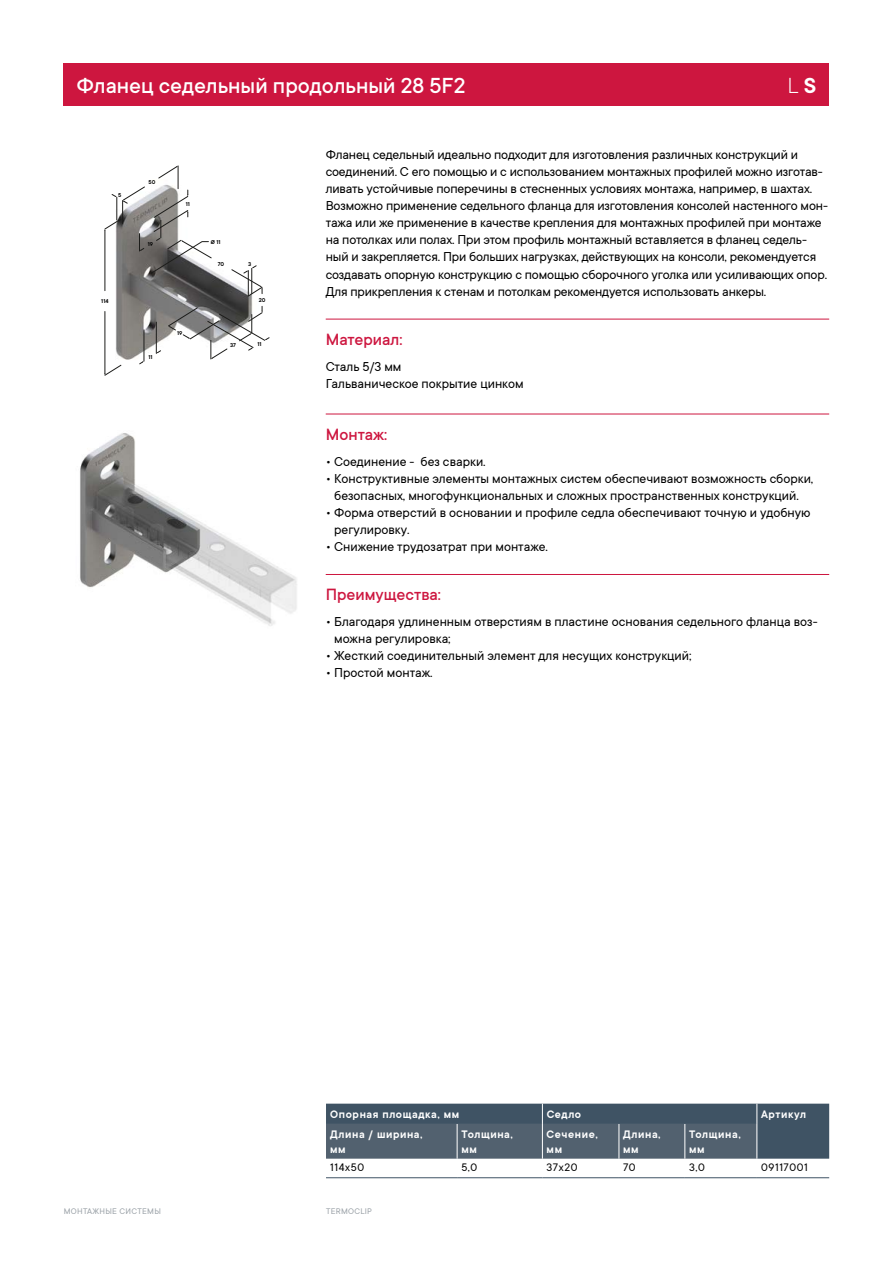
<style>
.page{position:relative;width:893px;height:1263px;background:#fff}
.page>*{position:absolute;margin:0;border:0;box-sizing:border-box;transform-origin:0 0}
.t1{font:500 24px "TT Commons";color:#fff}
.t2{font:300 24px "TT Commons";color:#fff}
.t3{font:500 18px "TT Commons";color:#cd163f}
.t4{font:14.25px/17.1px "TT Commons";letter-spacing:-.01em;color:#000}
.t5{font:600 12px/14.4px "TT Commons";letter-spacing:.05em;color:#fff}
.t6{font:12px "TT Commons";letter-spacing:.05em;color:#000}
.t7{font:9px "TT Commons";letter-spacing:.03em;color:#9ba2a8}
.t8{font:600 6.15px "TT Commons";color:#000}
.s1{font-weight:600}
</style>
<div class="page">
<div style="left:64px;top:63px;width:765px;height:43px;background:#cd163f"></div>
<img style="left:80px;top:433px;width:217px;height:193px">
<img style="left:104px;top:186px;width:166px;height:190px">
<svg style="left:139px;top:361px;width:5px;height:3px"></svg>
<svg style="left:157px;top:350px;width:4px;height:3px"></svg>
<hr style="left:144px;top:330px;width:1px;height:31px;background:#1d1d1b">
<hr style="left:156px;top:322px;width:1px;height:31px;background:#1d1d1b">
<svg style="left:232px;top:266px;width:31px;height:30px"></svg>
<svg style="left:151px;top:166px;width:60px;height:108px"></svg>
<hr style="left:105px;top:231px;width:1px;height:60px;background:#1d1d1b">
<svg style="left:104px;top:187px;width:41px;height:64px"></svg>
<hr style="left:105px;top:311px;width:1px;height:63px;background:#1d1d1b">
<svg style="left:104px;top:365px;width:17px;height:10px"></svg>
<svg style="left:168px;top:306px;width:101px;height:53px"></svg>
<svg style="left:326px;top:1104px;width:503px;height:55px;background:#4b5c6c"></svg>
<hr style="left:326px;top:1177px;width:131px;height:1px;background:#3f5364">
<hr style="left:457px;top:1177px;width:85px;height:1px;background:#3f5364">
<hr style="left:542px;top:1177px;width:77px;height:1px;background:#3f5364">
<hr style="left:619px;top:1177px;width:66px;height:1px;background:#3f5364">
<hr style="left:685px;top:1177px;width:72px;height:1px;background:#3f5364">
<hr style="left:757px;top:1177px;width:72px;height:1px;background:#3f5364">
<hr style="left:326px;top:319px;width:503px;height:1px;background:#cd163f">
<hr style="left:326px;top:414px;width:503px;height:1px;background:#cd163f">
<hr style="left:326px;top:574px;width:503px;height:1px;background:#cd163f">
<h1 class="t1" style="left:77px;top:73px;width:390px">Фланец седельный продольный 28 5F2</h1>
<h1 class="t2" style="left:787px;top:73px;width:31px">L <span class="s1">S</span></h1>
<p class="t8" style="left:118px;top:191px;width:5px">5</p>
<p class="t8" style="left:101px;top:297px;width:9px">114</p>
<p class="t8" style="left:149px;top:179px;width:8px">50</p>
<p class="t8" style="left:148px;top:241px;width:7px">19</p>
<p class="t8" style="left:148px;top:354px;width:6px">11</p>
<p class="t8" style="left:186px;top:200px;width:6px">11</p>
<p class="t8" style="left:177px;top:330px;width:7px">19</p>
<p class="t8" style="left:211px;top:238px;width:11px">Ø 11</p>
<p class="t8" style="left:218px;top:261px;width:8px">70</p>
<p class="t8" style="left:248px;top:260px;width:5px">3</p>
<p class="t8" style="left:259px;top:297px;width:8px">20</p>
<p class="t8" style="left:230px;top:341px;width:7px">37</p>
<p class="t8" style="left:257px;top:341px;width:6px">11</p>
<p class="t4" style="left:326px;top:146px;width:504px">Фланец седельный идеально подходит для изготовления различных конструкций и соединений. С его помощью и с использованием монтажных профилей можно изготав&shy;ливать устойчивые поперечины в стесненных условиях монтажа, например, в шахтах.<br>Возможно применение седельного фланца для изготовления консолей настенного мон&shy;тажа или же применение в качестве крепления для монтажных профилей при монтаже на потолках или полах. При этом профиль монтажный вставляется в фланец седель&shy;ный и закрепляется. При больших нагрузках, действующих на консоли, рекомендуется создавать опорную конструкцию с помощью сборочного уголка или усиливающих опор.<br>Для прикрепления к стенам и потолкам рекомендуется использовать анкеры.</p>
<p class="t3" style="left:326px;top:330px;width:78px">Материал:</p>
<p class="t4" style="left:326px;top:358px;width:199px">Сталь 5/3 мм<br>Гальваническое покрытие цинком</p>
<p class="t3" style="left:326px;top:424px;width:63px">Монтаж:</p>
<p class="t4" style="left:326px;top:453px;width:161px">• Соединение - без сварки.</p>
<p class="t4" style="left:326px;top:470px;width:489px;text-align:center">• Конструктивные элементы монтажных систем обеспечивают возможность сборки, безопасных, многофункциональных и сложных пространственных конструкций.</p>
<p class="t4" style="left:334px;top:504px;width:478px;text-indent:-9px">• Форма отверстий в основании и профиле седла обеспечивают точную и удобную регулировку.</p>
<p class="t4" style="left:326px;top:538px;width:224px">• Снижение трудозатрат при монтаже.</p>
<p class="t3" style="left:326px;top:585px;width:117px">Преимущества:</p>
<p class="t4" style="left:334px;top:613px;width:485px;text-indent:-9px">• Благодаря удлиненным отверстиям в пластине основания седельного фланца воз&shy;можна регулировка;</p>
<p class="t4" style="left:326px;top:647px;width:367px">• Жесткий соединительный элемент для несущих конструкций;</p>
<p class="t4" style="left:326px;top:664px;width:108px">• Простой монтаж.</p>
<p class="t5" style="left:330px;top:1107px;width:130px">Опорная площадка, мм</p>
<p class="t5" style="left:547px;top:1107px;width:36px">Седло</p>
<p class="t5" style="left:761px;top:1107px;width:47px">Артикул</p>
<p class="t5" style="left:330px;top:1127px;width:94px">Длина / ширина, мм</p>
<p class="t5" style="left:461px;top:1127px;width:53px">Толщина, мм</p>
<p class="t5" style="left:547px;top:1127px;width:53px">Сечение, мм</p>
<p class="t5" style="left:623px;top:1127px;width:39px">Длина, мм</p>
<p class="t5" style="left:689px;top:1127px;width:53px">Толщина, мм</p>
<p class="t6" style="left:330px;top:1161px;width:35px">114x50</p>
<p class="t6" style="left:461px;top:1161px;width:17px">5,0</p>
<p class="t6" style="left:547px;top:1161px;width:32px">37x20</p>
<p class="t6" style="left:623px;top:1161px;width:14px">70</p>
<p class="t6" style="left:689px;top:1161px;width:17px">3,0</p>
<p class="t6" style="left:761px;top:1161px;width:48px">09117001</p>
<p class="t7" style="left:64px;top:1206px;width:99px">МОНТАЖНЫЕ СИСТЕМЫ</p>
<p class="t7" style="left:326px;top:1206px;width:48px">TERMOCLIP</p>
</div>
